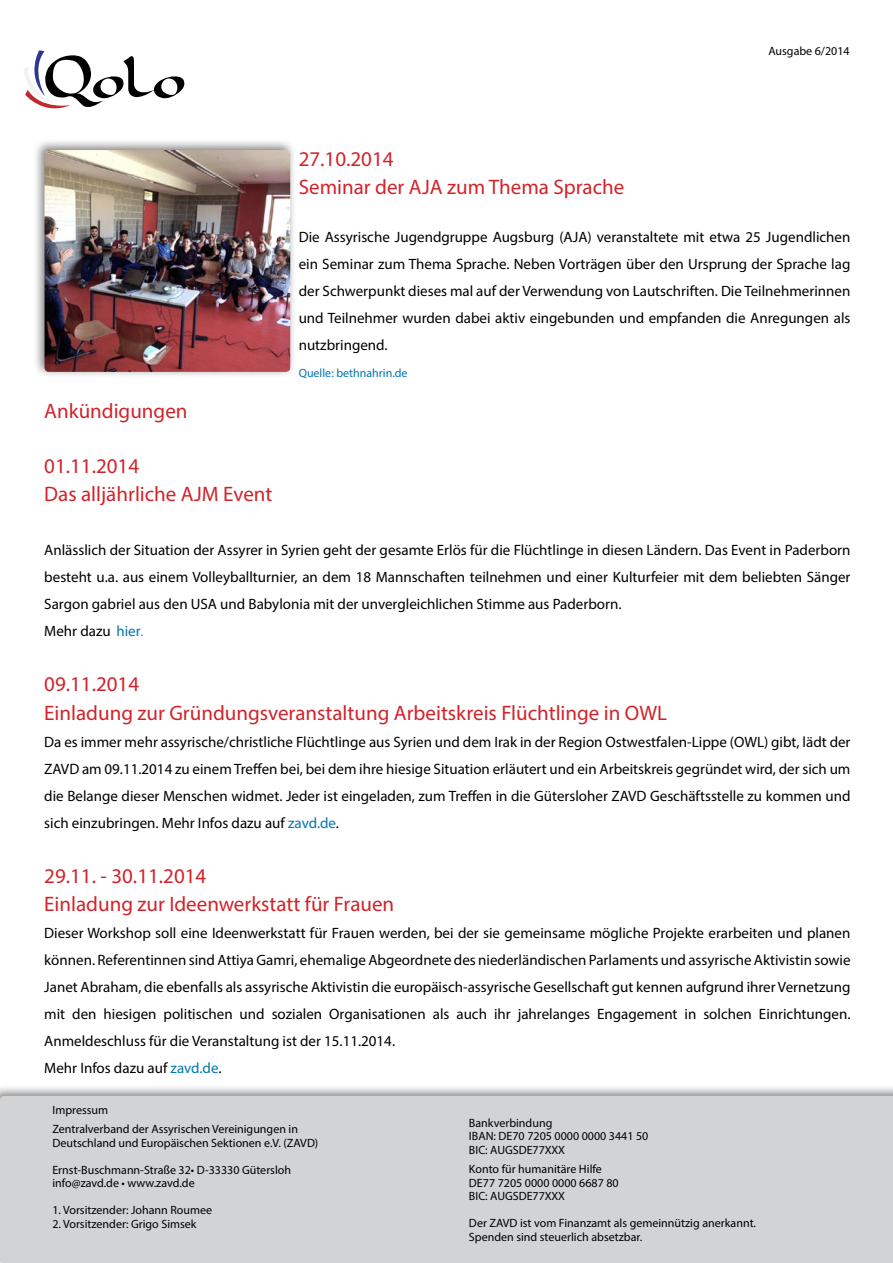
<style>
.page{position:relative;width:893px;height:1263px;background:#fff}
.page>*{position:absolute;margin:0;border:0;box-sizing:border-box;transform-origin:0 0}
.t1{font:70.05px "Dorovar FLF Carolus";color:#000}
.t2{font:21px/28.2px "Myriad Pro";color:#d2232a}
.t3{font:15px/27px "Myriad Pro";color:#000}
.t4{font:12px/13.5px "Myriad Pro";color:#000}
.t5{font:12px "Myriad Pro";color:#0076ae}
.s1{color:#0076ae}
.s2{font-size:12px;color:#0076ae}
</style>
<div class="page">
<svg style="left:24px;top:50px;width:46px;height:59px"></svg>
<div style="left:0;top:1084px;width:893px;height:179px;background:#000;opacity:.5"></div>
<div style="left:0;top:1096px;width:893px;height:167px;background:#d1d3d4"></div>
<div style="left:32px;top:138px;width:264px;height:240px;background:#000;opacity:.5"></div>
<img style="left:45px;top:150px;width:245px;height:222px">
<h1 class="t1" style="left:45px;top:41px;width:143px">Qolo</h1>
<p class="t4" style="left:768px;top:44px;width:83px">Ausgabe 6/2014</p>
<h2 class="t2" style="left:299px;top:144px;width:327px">27.10.2014<br>Seminar der AJA zum Thema Sprache</h2>
<p class="t3" style="left:299px;top:223px;width:553px;text-align:justify">Die Assyrische Jugendgruppe Augsburg (AJA) veranstaltete mit etwa 25 Jugendlichen ein Seminar zum Thema Sprache. Neben Vorträgen über den Ursprung der Sprache lag der Schwerpunkt dieses mal auf der Verwendung von Lautschriften. Die Teilnehmerinnen und Teilnehmer wurden dabei aktiv eingebunden und empfanden die Anregungen als nutzbringend.</p>
<p class="t5" style="left:299px;top:366px;width:110px">Quelle: bethnahrin.de</p>
<h2 class="t2" style="left:44px;top:396px;width:145px">Ankündigungen</h2>
<h2 class="t2" style="left:44px;top:451px;width:230px">01.11.2014<br>Das alljährliche AJM Event</h2>
<p class="t3" style="left:44px;top:536px;width:808px">Anlässlich der Situation der Assyrer in Syrien geht der gesamte Erlös für die Flüchtlinge in diesen Ländern. Das Event in Paderborn besteht u.a. aus einem Volleyballturnier, an dem 18 Mannschaften teilnehmen und einer Kulturfeier mit dem beliebten Sänger Sargon gabriel aus den USA und Babylonia mit der unvergleichlichen Stimme aus Paderborn.<br>Mehr dazu <span class="s1">hier</span><span class="s2">.</span></p>
<h2 class="t2" style="left:44px;top:670px;width:624px">09.11.2014<br>Einladung zur Gründungsveranstaltung Arbeitskreis Flüchtlinge in OWL</h2>
<p class="t3" style="left:44px;top:728px;width:808px;text-align:justify">Da es immer mehr assyrische/christliche Flüchtlinge aus Syrien und dem Irak in der Region Ostwestfalen-Lippe (OWL) gibt, lädt der ZAVD am 09.11.2014 zu einem Treffen bei, bei dem ihre hiesige Situation erläutert und ein Arbeitskreis gegründet wird, der sich um die Belange dieser Menschen widmet. Jeder ist eingeladen, zum Treffen in die Gütersloher ZAVD Geschäftsstelle zu kommen und sich einzubringen. Mehr Infos dazu auf <span class="s1">zavd.de</span>.</p>
<h2 class="t2" style="left:44px;top:861px;width:351px">29.11. - 30.11.2014<br>Einladung zur Ideenwerkstatt für Frauen</h2>
<p class="t3" style="left:44px;top:919px;width:808px">Dieser Workshop soll eine Ideenwerkstatt für Frauen werden, bei der sie gemeinsame mögliche Projekte erarbeiten und planen können. Referentinnen sind Attiya Gamri, ehemalige Abgeordnete des niederländischen Parlaments und assyrische Aktivistin sowie Janet Abraham, die ebenfalls als assyrische Aktivistin die europäisch-assyrische Gesellschaft gut kennen aufgrund ihrer Vernetzung mit den hiesigen politischen und sozialen Organisationen als auch ihr jahrelanges Engagement in solchen Einrichtungen.<br>Anmeldeschluss für die Veranstaltung ist der 15.11.2014.<br>Mehr Infos dazu auf <span class="s1">zavd.de</span>.</p>
<p class="t4" style="left:52px;top:1100px;width:247px;line-height:19.5px">Impressum<br>Zentralverband der Assyrischen Vereinigungen in</p>
<p class="t4" style="left:52px;top:1136px;width:267px">Deutschland und Europäischen Sektionen e.V. (ZAVD)</p>
<p class="t4" style="left:52px;top:1163px;width:240px">Ernst-Buschmann-Straße 32• D-33330 Gütersloh info@zavd.de • www.zavd.de</p>
<p class="t4" style="left:52px;top:1203px;width:161px">1. Vorsitzender: Johann Roumee</p>
<p class="t4" style="left:52px;top:1217px;width:146px">2. Vorsitzender: Grigo Simsek</p>
<p class="t4" style="left:469px;top:1116px;width:181px">Bankverbindung<br>IBAN: DE70 7205 0000 0000 3441 50<br>BIC: AUGSDE77XXX</p>
<p class="t4" style="left:469px;top:1162px;width:151px">Konto für humanitäre Hilfe<br>DE77 7205 0000 0000 6687 80<br>BIC: AUGSDE77XXX</p>
<p class="t4" style="left:469px;top:1216px;width:289px">Der ZAVD ist vom Finanzamt als gemeinnützig anerkannt.<br>Spenden sind steuerlich absetzbar.</p>
</div>
